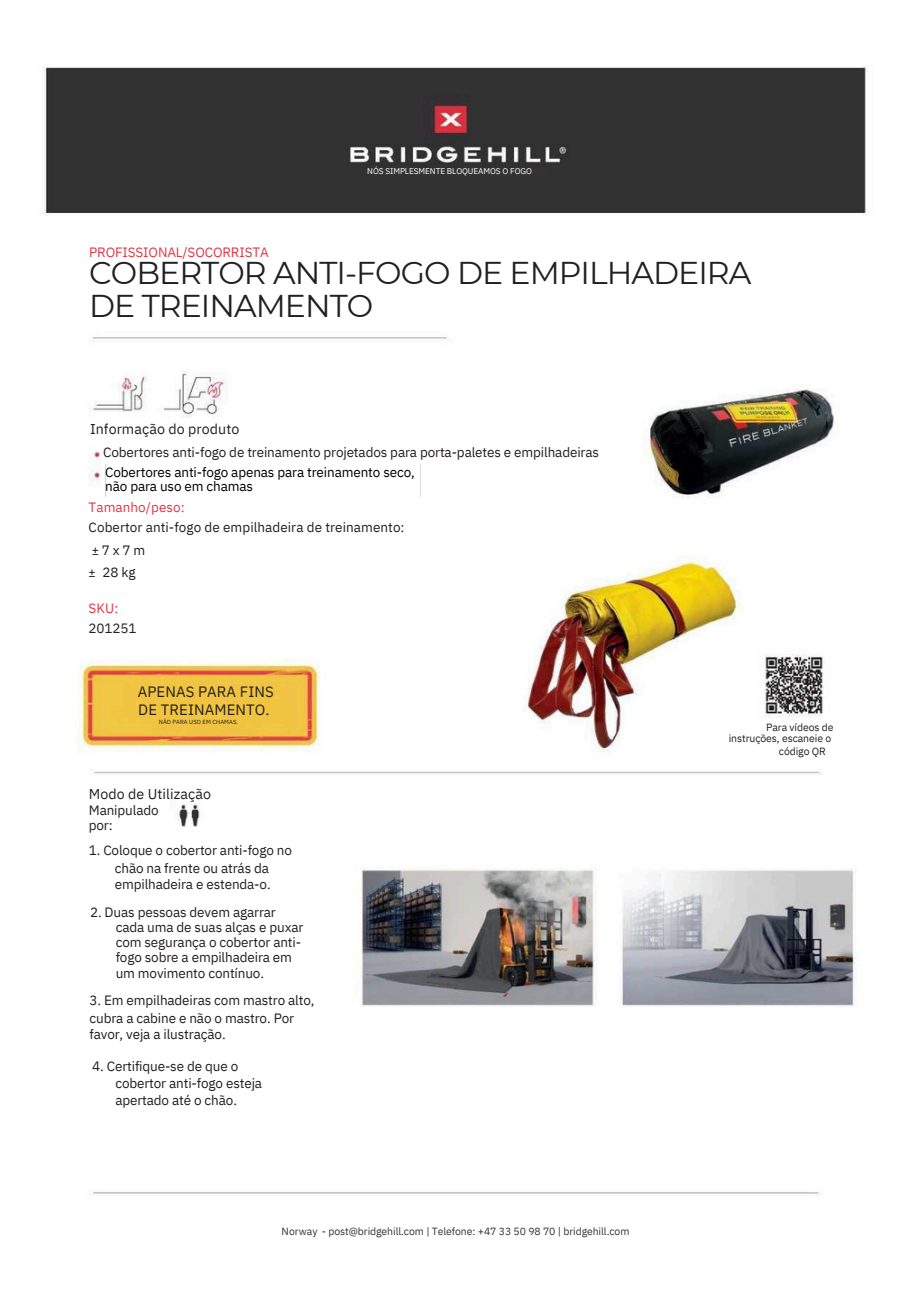
<style>
.page{position:relative;width:911px;height:1304px;background:#fff}
.page>*{position:absolute;margin:0;border:0;box-sizing:border-box;transform-origin:0 0}
.t1{font:31.5px/32.7px "Montserrat";letter-spacing:-.03em;color:#231f20}
.t2{font:15px/18px "IBM Plex Sans";letter-spacing:.005em;color:#231f20}
.t3{font:14.25px "IBM Plex Sans";letter-spacing:.005em;color:#231f20}
.t4{font:13.5px/15.3px "IBM Plex Sans";letter-spacing:-.01em;color:#231f20}
.t5{font:13.5px/14.7px "IBM Plex Sans";letter-spacing:-.01em;color:#000}
.t6{font:13.5px "IBM Plex Sans";letter-spacing:-.01em;color:#e03743}
.t7{font:12px/21.3px "IBM Plex Sans";color:#231f20}
.t8{font:10.5px "IBM Plex Sans";letter-spacing:-.01em;color:#353334}
.t9{font:10.5px/11.2px "IBM Plex Sans";letter-spacing:-.01em;color:#231f20;text-align:right}
.t10{font:8.25px "IBM Plex Sans";letter-spacing:-.01em;color:#fff}
.t11{font:6px "IBM Plex Sans";letter-spacing:.01em;color:#231f20}
.s1{color:#e03743}
</style>
<div class="page">
<img style="left:43px;top:66px;width:825px;height:1129px">
<img style="left:105px;top:464px;width:316px;height:32px">
<img style="left:357px;top:160px;width:200px;height:24px">
<p class="t10" style="left:367px;top:166px;width:166px">NÓS SIMPLESMENTE BLOQUEAMOS O FOGO</p>
<p class="t6" style="left:89px;top:243px;width:181px">PROFISSIONAL/SOCORRISTA</p>
<p class="t1" style="left:89px;top:257px;width:663px">COBERTOR ANTI-FOGO DE EMPILHADEIRA<br>DE TREINAMENTO</p>
<h3 class="t3" style="left:90px;top:419px;width:151px">Informação do produto</h3>
<h3 class="t4" style="left:103px;top:444px;width:497px">Cobertores anti-fogo de treinamento projetados para porta-paletes e empilhadeiras</h3>
<h2 class="t5" style="left:105px;top:464px;width:311px">Cobertores anti-fogo apenas para treinamento seco, não para uso em chamas</h2>
<h3 class="t4" style="left:89px;top:496px;width:317px;line-height:20.2px"><span class="s1">Tamanho/peso:<br></span>Cobertor anti-fogo de empilhadeira de treinamento:</h3>
<h3 class="t7" style="left:89px;top:540px;width:12px">± ±</h3>
<h5 class="t4" style="left:102px;top:542px;width:45px">7x7m</h5>
<h1 class="t4" style="left:102px;top:564px;width:35px">28 kg</h1>
<h3 class="t6" style="left:89px;top:599px;width:31px">SKU:</h3>
<p class="t4" style="left:89px;top:620px;width:49px">201251</p>
<h3 class="t2" style="left:138px;top:683px;width:137px">APENAS PARA FINS<br>DE TREINAMENTO.</h3>
<h3 class="t11" style="left:159px;top:717px;width:81px">NÃO PARA USO EM CHAMAS.</h3>
<h3 class="t3" style="left:89px;top:784px;width:124px">Modo de Utilização</h3>
<h3 class="t4" style="left:89px;top:802px;width:71px;line-height:15.8px">Manipulado por:</h3>
<h3 class="t4" style="left:89px;top:842px;width:204px">1. Coloque o cobertor anti-fogo no</h3>
<h3 class="t4" style="left:115px;top:860px;width:157px;line-height:15.8px">chão na frente ou atrás da empilhadeira e estenda-o.</h3>
<h3 class="t4" style="left:90px;top:904px;width:187px">2. Duas pessoas devem agarrar</h3>
<h3 class="t4" style="left:116px;top:919px;width:189px">cada uma de suas alças e puxar com segurança o cobertor anti&shy;fogo sobre a empilhadeira em um movimento contínuo.</h3>
<h3 class="t4" style="left:89px;top:991px;width:226px;line-height:18px">3. Em empilhadeiras com mastro alto, cubra a cabine e não o mastro. Por</h3>
<h3 class="t4" style="left:89px;top:1026px;width:137px">favor, veja a ilustração.</h3>
<h3 class="t4" style="left:92px;top:1059px;width:147px">4. Certifique-se de que o</h3>
<h2 class="t4" style="left:115px;top:1074px;width:148px;line-height:16.8px">cobertor anti-fogo esteja apertado até o chão.</h2>
<h3 class="t8" style="left:281px;top:1224px;width:349px">Norway - post@bridgehill.com | Telefone: +47 33 50 98 70 | bridgehill.com</h3>
<h4 class="t9" style="left:728px;top:721px;width:106px">Para vídeos de instruções, escaneie o</h4>
<h4 class="t9" style="left:778px;top:745px;width:48px">código QR</h4>
</div>
